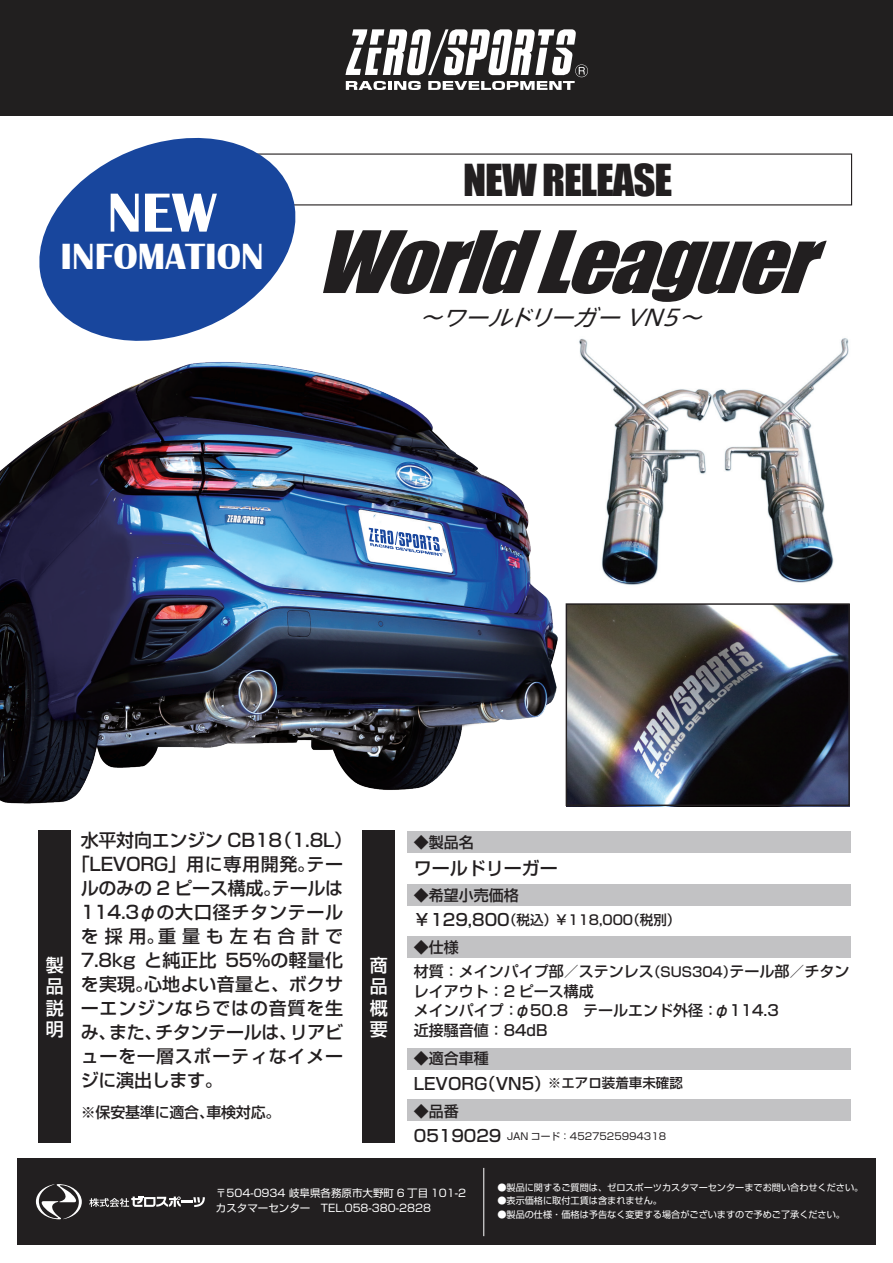
<style>
.page{position:relative;width:893px;height:1263px;background:#fff}
.page>*{position:absolute;margin:0;border:0;box-sizing:border-box;transform-origin:0 0}
.t1{font:italic 79.35px "Impact";color:#221f20;scale:1.1 1}
.t2{font:700 57px "Britannic";color:#fff}
.t3{font:40.5px "Impact";letter-spacing:-.025em;color:#221f20;scale:1.06 1}
.t4{font:700 37.5px "Britannic";color:#fff}
.t5{font:italic 22.5px "Axis Std";color:#221f20;scale:1.07 1}
.t6{font:500 18px "Shin Go Pr 6";letter-spacing:-.015em;color:#231f20}
.t7{font:500 18px "Shin Go Pr 6";letter-spacing:.01em;color:#231f20}
.t8{font:500 18px "Shin Go Pr 6";letter-spacing:.04em;color:#231f20}
.t9{font:500 18px "Shin Go Pr 6";letter-spacing:.045em;color:#231f20}
.t10{font:500 18px "Shin Go Pr 6";letter-spacing:.325em;color:#231f20}
.t11{font:500 18px/21.6px "Shin Go Pr 6";color:#fff;text-align:justify}
.t12{font:500 16.5px "Shin Go Pr 6";color:#231f20}
.t13{font:500 15px/19.5px "Shin Go Pr 6";color:#231f20}
.t14{font:500 13.5px "Shin Go Pr 6";color:#231f20}
.t15{font:10.5px/15.5px "Shin Go Pr 6";color:#fff}
.t16{font:9.75px "Shin Go Pr 6";color:#231f20}
.t17{font:9.15px "Shin Go Pr 6";color:#fff}
.s1{font-size:16.5px}
.s2{font-size:13.5px}
.s3{font-weight:500;font-size:16.5px}
</style>
<div class="page">
<img style="left:604px;top:338px;width:245px;height:247px">
<img style="left:604px;top:605px;width:244px;height:199px">
<div style="left:566px;top:603px;width:284px;height:203px;border:1px solid #231f20"></div>
<div style="left:0;top:0;width:893px;height:116px;background:#211f1f"></div>
<div style="left:18px;top:1158px;width:858px;height:87px;background:#221f20"></div>
<div style="left:38px;top:831px;width:33px;height:312px;background:#221f20"></div>
<div style="left:407px;top:831px;width:443px;height:22px;background:#c2c2c4"></div>
<div style="left:407px;top:884px;width:443px;height:22px;background:#c2c2c4"></div>
<div style="left:407px;top:1048px;width:443px;height:22px;background:#c2c2c4"></div>
<div style="left:407px;top:1099px;width:443px;height:22px;background:#c2c2c4"></div>
<div style="left:407px;top:936px;width:443px;height:22px;background:#c2c2c4"></div>
<svg style="left:39px;top:137px;width:263px;height:194px;fill:#18469d"></svg>
<hr style="left:483px;top:1168px;width:1px;height:68px;background:#fff">
<svg style="left:89px;top:1196px;width:116px;height:11px"></svg>
<svg style="left:36px;top:1184px;width:46px;height:35px"></svg>
<div style="left:362px;top:831px;width:33px;height:312px;background:#221f20"></div>
<svg style="left:345px;top:29px;width:243px;height:61px"></svg>
<img style="left:0;top:331px;width:604px;height:500px">
<svg style="left:369px;top:528px;width:77px;height:28px"></svg>
<h2 class="t2" style="left:108px;top:181px;width:110px">NEW</h2>
<h3 class="t4" style="left:61px;top:235px;width:205px">INFOMATION</h3>
<h3 class="t3" style="left:463px;top:149px;width:199px">NEW RELEASE</h3>
<h1 class="t1" style="left:315px;top:200px;width:488px">WorldLeaguer</h1>
<h3 class="t5" style="left:418px;top:300px;width:277px">～ワールドリーガー VN5～</h3>
<p class="t6" style="left:81px;top:826px;width:273px">水平対向エンジン CB18（1.8L）</p>
<p class="t8" style="left:72px;top:850px;width:273px">「LEVORG」用に専用開発。テー</p>
<p class="t6" style="left:81px;top:874px;width:264px">ルのみの 2 ピース構成。テールは</p>
<p class="t8" style="left:81px;top:898px;width:264px">114.3φの大口径チタンテール</p>
<p class="t10" style="left:81px;top:922px;width:264px">を採用。重量も左右合計で</p>
<p class="t7" style="left:81px;top:946px;width:264px">7.8kg と純正比 55％の軽量化</p>
<p class="t7" style="left:81px;top:970px;width:264px">を実現。心地よい音量と、ボクサ</p>
<p class="t9" style="left:81px;top:993px;width:264px">ーエンジンならではの音質を生</p>
<p class="t6" style="left:81px;top:1017px;width:264px">み、また、チタンテールは、リアビ</p>
<p class="t9" style="left:81px;top:1041px;width:264px">ューを一層スポーティなイメー</p>
<p class="t6" style="left:81px;top:1065px;width:144px">ジに演出します。</p>
<p class="t13" style="left:81px;top:1101px;width:201px">※保安基準に適合、車検対応。</p>
<p class="t11" style="left:46px;top:953px;width:19px">製品説明</p>
<p class="t11" style="left:370px;top:953px;width:19px">商品概要</p>
<p class="t13" style="left:414px;top:832px;width:61px">◆製品名</p>
<p class="t7" style="left:414px;top:853px;width:145px">ワールドリーガー</p>
<p class="t13" style="left:414px;top:884px;width:106px">◆希望小売価格</p>
<p class="t14" style="left:414px;top:909px;width:268px"><span class="s1">￥129,800</span>（税込）￥118,000（税別）</p>
<p class="t13" style="left:414px;top:935px;width:437px;line-height:24px">◆仕様<br>材質：メインパイプ部／ステンレス<span class="s2">（SUS304）</span>テール部／チタン</p>
<p class="t13" style="left:414px;top:980px;width:381px">レイアウト：2 ピース構成<br>メインパイプ：φ50.8　テールエンド外径：φ114.3　近接騒音値：84dB</p>
<p class="t13" style="left:414px;top:1048px;width:76px">◆適合車種</p>
<p class="t12" style="left:414px;top:1070px;width:271px">LEVORG（VN5）<span class="s2">※エアロ装着車未確認</span></p>
<p class="t13" style="left:414px;top:1100px;width:46px">◆品番</p>
<p class="t16" style="left:414px;top:1128px;width:254px"><span class="s3">0519029</span> JAN コード：4527525994318</p>
<p class="t15" style="left:216px;top:1184px;width:252px">〒504-0934 岐阜県各務原市大野町 6 丁目 101-2カスタマーセンター　TEL.058-380-2828</p>
<p class="t17" style="left:497px;top:1180px;width:367px">●製品に関するご質問は、ゼロスポーツカスタマーセンターまでお問い合わせください。</p>
<p class="t17" style="left:497px;top:1193px;width:166px">●表示価格に取付工賃は含まれません。</p>
<p class="t17" style="left:497px;top:1207px;width:349px">●製品の仕様・価格は予告なく変更する場合がございますので予めご了承ください。</p>
</div>
